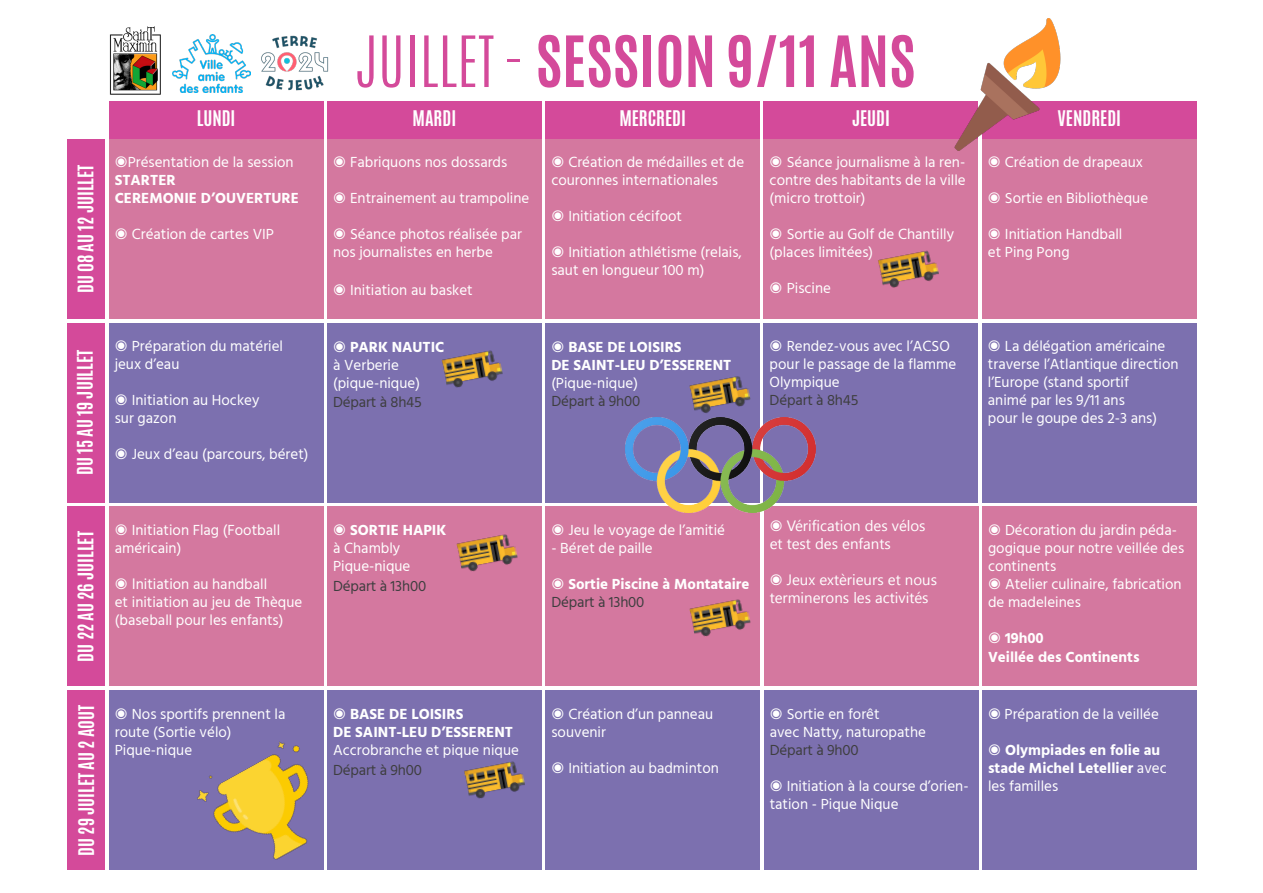
<style>
.page{position:relative;width:1263px;height:893px;background:#fff}
.page>*{position:absolute;margin:0;border:0;box-sizing:border-box;transform-origin:0 0}
.t1{font:700 60px "Antonio";color:#d44a9a}
.t2{font:700 18px "Antonio";color:#fff}
.t3{font:15px/18px "Hind";color:#fff}
.t4{font:700 15px/18px "Hind";color:#fff}
.t5{font:15px "Hind";letter-spacing:-.01em;color:#3e3e3f}
.t6{font:15px "Segoe UI Emoji";color:#fff}
.s1{font-weight:300}
.s2{font-weight:400}
</style>
<div class="page">
<div style="left:109px;top:139px;width:214px;height:180px;background:#d4789f"></div>
<div style="left:109px;top:323px;width:214px;height:179px;background:#7c70af"></div>
<div style="left:109px;top:506px;width:214px;height:180px;background:#d4789f"></div>
<div style="left:109px;top:690px;width:214px;height:180px;background:#7c70af"></div>
<div style="left:327px;top:139px;width:214px;height:180px;background:#d4789f"></div>
<div style="left:327px;top:323px;width:214px;height:179px;background:#7c70af"></div>
<div style="left:327px;top:506px;width:214px;height:180px;background:#d4789f"></div>
<div style="left:327px;top:690px;width:214px;height:180px;background:#7c70af"></div>
<div style="left:546px;top:139px;width:214px;height:180px;background:#d4789f"></div>
<div style="left:546px;top:323px;width:214px;height:179px;background:#7c70af"></div>
<div style="left:546px;top:506px;width:214px;height:180px;background:#d4789f"></div>
<div style="left:546px;top:690px;width:214px;height:180px;background:#7c70af"></div>
<div style="left:764px;top:139px;width:214px;height:180px;background:#d4789f"></div>
<div style="left:764px;top:323px;width:214px;height:179px;background:#7c70af"></div>
<div style="left:764px;top:506px;width:214px;height:180px;background:#d4789f"></div>
<div style="left:764px;top:690px;width:214px;height:180px;background:#7c70af"></div>
<div style="left:982px;top:139px;width:214px;height:180px;background:#d4789f"></div>
<div style="left:982px;top:323px;width:214px;height:179px;background:#7c70af"></div>
<div style="left:982px;top:506px;width:214px;height:180px;background:#d4789f"></div>
<div style="left:982px;top:690px;width:214px;height:180px;background:#7c70af"></div>
<div style="left:109px;top:101px;width:214px;height:38px;background:#d44a9a"></div>
<div style="left:67px;top:139px;width:37px;height:180px;background:#d44a9a"></div>
<div style="left:67px;top:323px;width:37px;height:179px;background:#d44a9a"></div>
<div style="left:67px;top:506px;width:38px;height:180px;background:#d44a9a"></div>
<div style="left:67px;top:690px;width:38px;height:180px;background:#d44a9a"></div>
<div style="left:327px;top:101px;width:214px;height:38px;background:#d44a9a"></div>
<div style="left:546px;top:101px;width:214px;height:38px;background:#d44a9a"></div>
<div style="left:764px;top:101px;width:214px;height:38px;background:#d44a9a"></div>
<div style="left:982px;top:101px;width:214px;height:38px;background:#d44a9a"></div>
<img style="left:109px;top:26px;width:52px;height:69px">
<img style="left:173px;top:35px;width:67px;height:57px">
<img style="left:240px;top:35px;width:89px;height:57px">
<img style="left:878px;top:250px;width:61px;height:38px">
<img style="left:441px;top:350px;width:62px;height:38px">
<img style="left:456px;top:534px;width:62px;height:38px">
<img style="left:689px;top:599px;width:62px;height:38px">
<img style="left:464px;top:761px;width:61px;height:38px">
<img style="left:954px;top:18px;width:107px;height:133px">
<img style="left:625px;top:369px;width:191px;height:144px">
<img style="left:197px;top:717px;width:127px;height:153px">
<p class="t2" style="left:72px;top:293px;width:130px;rotate:-90deg">DU 08 AU 12 JUILLET</p>
<p class="t2" style="left:72px;top:475px;width:127px;rotate:-90deg">DU 15 AU 19 JUILLET</p>
<p class="t2" style="left:72px;top:661px;width:132px;rotate:-90deg">DU 22 AU 26 JUILLET</p>
<p class="t2" style="left:73px;top:856px;width:152px;rotate:-90deg">DU 29 JUILET AU 2 AOUT</p>
<p class="t2" style="left:197px;top:105px;width:40px">LUNDI</p>
<p class="t3" style="left:115px;top:154px;width:180px">◉Présentation de la session</p>
<p class="t4" style="left:115px;top:171px;width:62px">STARTER</p>
<p class="t4" style="left:115px;top:189px;width:186px">CEREMONIE D’OUVERTURE</p>
<p class="t3" style="left:115px;top:226px;width:161px">◉ Création de cartes VIP</p>
<p class="t3" style="left:115px;top:338px;width:170px">◉ Préparation du matériel</p>
<p class="t3" style="left:115px;top:356px;width:66px">jeux d’eau</p>
<p class="t3" style="left:115px;top:392px;width:146px">◉ Initiation au Hockey</p>
<p class="t3" style="left:115px;top:410px;width:63px">sur gazon</p>
<p class="t3" style="left:115px;top:446px;width:195px">◉ Jeux d’eau (parcours, béret)</p>
<p class="t3" style="left:115px;top:522px;width:167px">◉ Initiation Flag (Football américain)</p>
<p class="t3" style="left:115px;top:576px;width:154px">◉ nitiation au handball</p>
<p class="t3" style="left:115px;top:594px;width:189px">et initiation au jeu de Thèque (baseball pour les enfants)</p>
<p class="t3" style="left:115px;top:706px;width:172px">◉ Nos sportifs prennent la route (Sortie vélo)</p>
<p class="t3" style="left:115px;top:742px;width:79px">Pique-nique</p>
<p class="t1" style="left:355px;top:16px;width:562px"><span class="s1">JUILLET -</span> SESSION 9/11 ANS</p>
<p class="t2" style="left:413px;top:105px;width:45px">MARDI</p>
<p class="t3" style="left:333px;top:154px;width:176px">◉ Fabriquons nos dossards</p>
<p class="t3" style="left:333px;top:190px;width:198px">◉ Entrainement au trampoline</p>
<p class="t3" style="left:333px;top:226px;width:190px">◉ Séance photos réalisée par nos journalistes en herbe</p>
<p class="t3" style="left:333px;top:282px;width:141px">◉ Initiation au basket</p>
<p class="t4" style="left:333px;top:337px;width:113px">◉ PARK NAUTIC</p>
<p class="t3" style="left:333px;top:357px;width:67px">à Verberie</p>
<p class="t3" style="left:333px;top:375px;width:88px">(pique-nique)</p>
<p class="t5" style="left:333px;top:392px;width:90px">Départ à 8h45</p>
<p class="t2" style="left:619px;top:105px;width:68px">MERCREDI</p>
<p class="t2" style="left:852px;top:105px;width:39px">JEUDI</p>
<p class="t2" style="left:1057px;top:105px;width:65px">VENDREDI</p>
<p class="t3" style="left:551px;top:154px;width:194px">◉ Création de médailles et de couronnes internationales</p>
<p class="t3" style="left:551px;top:208px;width:132px">◉ Initiation cécifoot</p>
<p class="t3" style="left:551px;top:244px;width:192px">◉ Initiation athlétisme (relais, saut en longueur 100 m)</p>
<p class="t4" style="left:551px;top:337px;width:132px">◉ BASE DE LOISIRS</p>
<p class="t4" style="left:551px;top:355px;width:181px">DE SAINT-LEU D’ESSERENT</p>
<p class="t3" style="left:551px;top:375px;width:88px">(Pique-nique)</p>
<p class="t5" style="left:551px;top:391px;width:90px">Départ à 9h00</p>
<p class="t3" style="left:770px;top:154px;width:198px;text-align:justify">◉ Séance journalisme à la ren&shy;contre des habitants de la ville (micro trottoir)</p>
<p class="t3" style="left:770px;top:226px;width:186px">◉ Sortie au Golf de Chantilly (places limitées)</p>
<p class="t3" style="left:770px;top:280px;width:63px">◉ Piscine</p>
<p class="t3" style="left:770px;top:338px;width:182px">◉ Rendez-vous avec l’ACSO</p>
<p class="t3" style="left:770px;top:356px;width:188px">pour le passage de la flamme</p>
<p class="t3" style="left:770px;top:374px;width:72px">Olympique</p>
<p class="t5" style="left:770px;top:390px;width:90px">Départ à 8h45</p>
<p class="t3" style="left:988px;top:154px;width:157px">◉ Création de drapeaux</p>
<p class="t3" style="left:988px;top:190px;width:162px">◉ Sortie en Bibliothèque</p>
<p class="t3" style="left:988px;top:226px;width:136px">◉ Initiation Handball et Ping Pong</p>
<p class="t3" style="left:988px;top:338px;width:192px">◉ La délégation américaine traverse l’Atlantique direction l’Europe (stand sportif</p>
<p class="t3" style="left:988px;top:392px;width:138px">animé par les 9/11 ans</p>
<p class="t3" style="left:988px;top:410px;width:171px">pour le goupe des 2-3 ans)</p>
<p class="t4" style="left:333px;top:521px;width:115px">◉ SORTIE HAPIK</p>
<p class="t3" style="left:333px;top:540px;width:69px">à Chambly</p>
<p class="t3" style="left:333px;top:558px;width:79px">Pique-nique</p>
<p class="t5" style="left:333px;top:576px;width:95px">Départ à 13h00</p>
<p class="t4" style="left:333px;top:705px;width:132px">◉ BASE DE LOISIRS</p>
<p class="t4" style="left:333px;top:723px;width:181px">DE SAINT-LEU D’ESSERENT</p>
<p class="t3" style="left:333px;top:742px;width:187px">Accrobranche et pique nique</p>
<p class="t5" style="left:333px;top:760px;width:90px">Départ à 9h00</p>
<p class="t3" style="left:551px;top:522px;width:175px">◉ Jeu le voyage de l’amitié</p>
<p class="t3" style="left:551px;top:540px;width:103px">- Béret de paille</p>
<p class="t4" style="left:551px;top:574px;width:200px">◉ Sortie Piscine à Montataire</p>
<p class="t5" style="left:551px;top:592px;width:95px">Départ à 13h00</p>
<p class="t3" style="left:551px;top:706px;width:163px">◉ Création d’un panneau souvenir</p>
<p class="t3" style="left:551px;top:760px;width:169px">◉ Initiation au badminton</p>
<p class="t6" style="left:835px;top:516px;width:27px">▼□■</p>
<p class="t6" style="left:881px;top:516px;width:46px">▲ ❖ ●□▲</p>
<p class="t6" style="left:777px;top:534px;width:35px">▼ ▼ ▲▼</p>
<p class="t6" style="left:832px;top:534px;width:61px">▲ ■ ■▼▲</p>
<p class="t6" style="left:834px;top:570px;width:104px">▼➔ ◆ ▲ ▼ ■□◆▲</p>
<p class="t6" style="left:770px;top:588px;width:160px">▼ ■ □■▲ ●▲ ▼❖▼▲</p>
<p class="t3" style="left:770px;top:706px;width:111px">◉ Sortie en forêt</p>
<p class="t3" style="left:770px;top:724px;width:158px">avec Natty, naturopathe</p>
<p class="t5" style="left:770px;top:740px;width:90px">Départ à 9h00</p>
<p class="t3" style="left:770px;top:778px;width:200px">◉ Initiation à la course d’orien&shy;tation - Pique Nique</p>
<p class="t3" style="left:988px;top:522px;width:198px">◉ Décoration du jardin péda&shy;gogique pour notre veillée des continents</p>
<p class="t3" style="left:988px;top:576px;width:195px">◉ Atelier culinaire, fabrication de madeleines</p>
<p class="t4" style="left:988px;top:628px;width:57px">◉ 19h00</p>
<p class="t4" style="left:988px;top:648px;width:153px">Veillée des Continents</p>
<p class="t3" style="left:988px;top:706px;width:172px">◉ Préparation de la veillée</p>
<p class="t4" style="left:988px;top:741px;width:180px">◉ Olympiades en folie au stade Michel Letellier <span class="s2">avec les familles</span></p>
</div>
